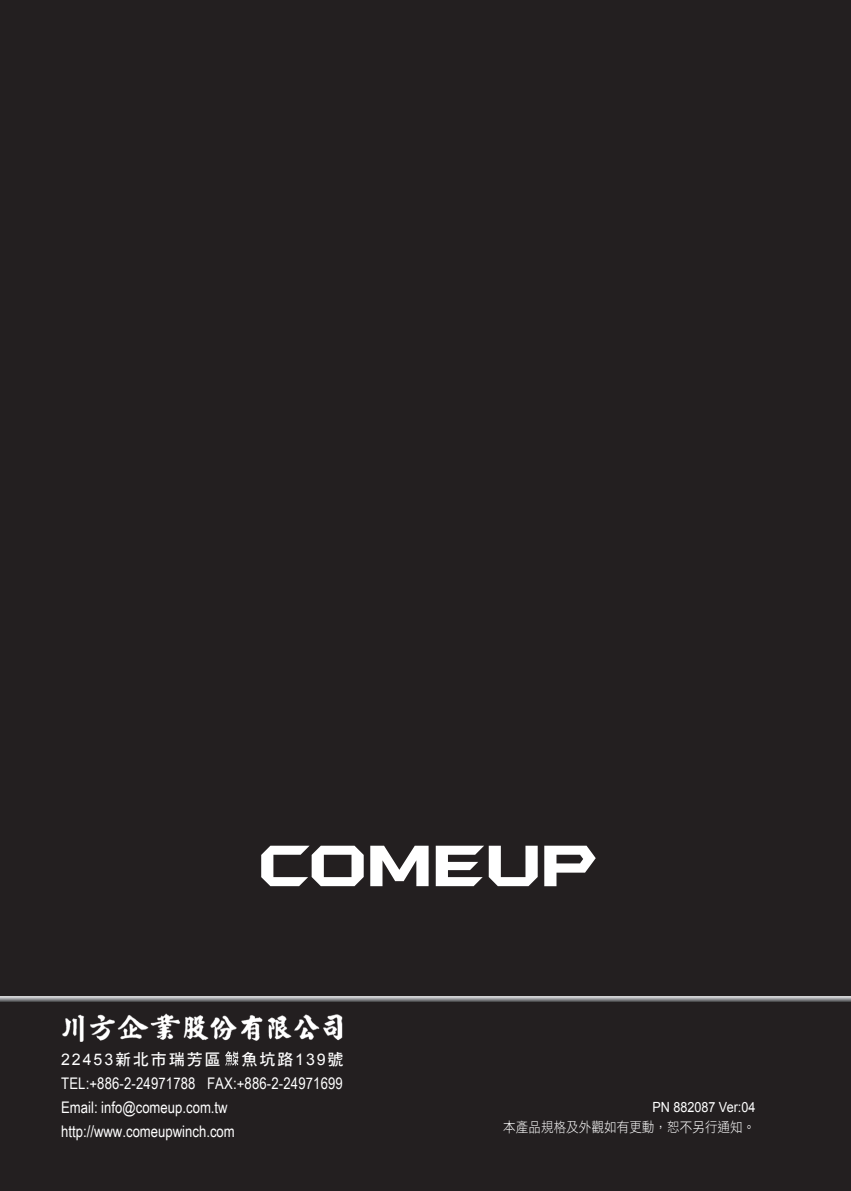
<style>
.page{position:relative;width:851px;height:1191px;background:#fff}
.page>*{position:absolute;margin:0;border:0;box-sizing:border-box;transform-origin:0 0}
.t1{font:16px/24px "Arial Narrow";color:#fff}
.t2{font:16px "DF Hei Std W7";letter-spacing:.12em;color:#fff}
.t3{font:14px "DF Li Hei Std W3";color:#fff;scale:.9 1}
.t4{font:14px "Arial";color:#fff;scale:.9 1}
.s1{font-family:"Arial"}
</style>
<div class="page">
<div style="left:0;top:0;width:850px;height:1191px;background:#231f20"></div>
<svg style="left:0;top:996px;width:850px;height:6px"></svg>
<svg style="left:261px;top:845px;width:102px;height:41px"></svg>
<svg style="left:370px;top:845px;width:58px;height:41px"></svg>
<svg style="left:435px;top:845px;width:102px;height:41px"></svg>
<svg style="left:544px;top:845px;width:51px;height:41px"></svg>
<img style="left:33px;top:996px;width:340px;height:58px">
<svg style="left:225px;top:1051px;width:13px;height:14px"></svg>
<p class="t2" style="left:61px;top:1050px;width:161px"><span class="s1">22453</span>新北市瑞芳區</p>
<p class="t2" style="left:241px;top:1050px;width:104px">魚坑路<span class="s1">139</span>號</p>
<p class="t1" style="left:61px;top:1070px;width:283px">TEL:+886-2-24971788 FAX:+886-2-24971699<br>Email: info@comeup.com.tw http://www.comeupwinch.com</p>
<p class="t4" style="left:652px;top:1097px;width:116px">PN 882087 Ver:04</p>
<p class="t3" style="left:503px;top:1118px;width:281px">本產品規格及外觀如有更動，恕不另行通知。</p>
</div>
